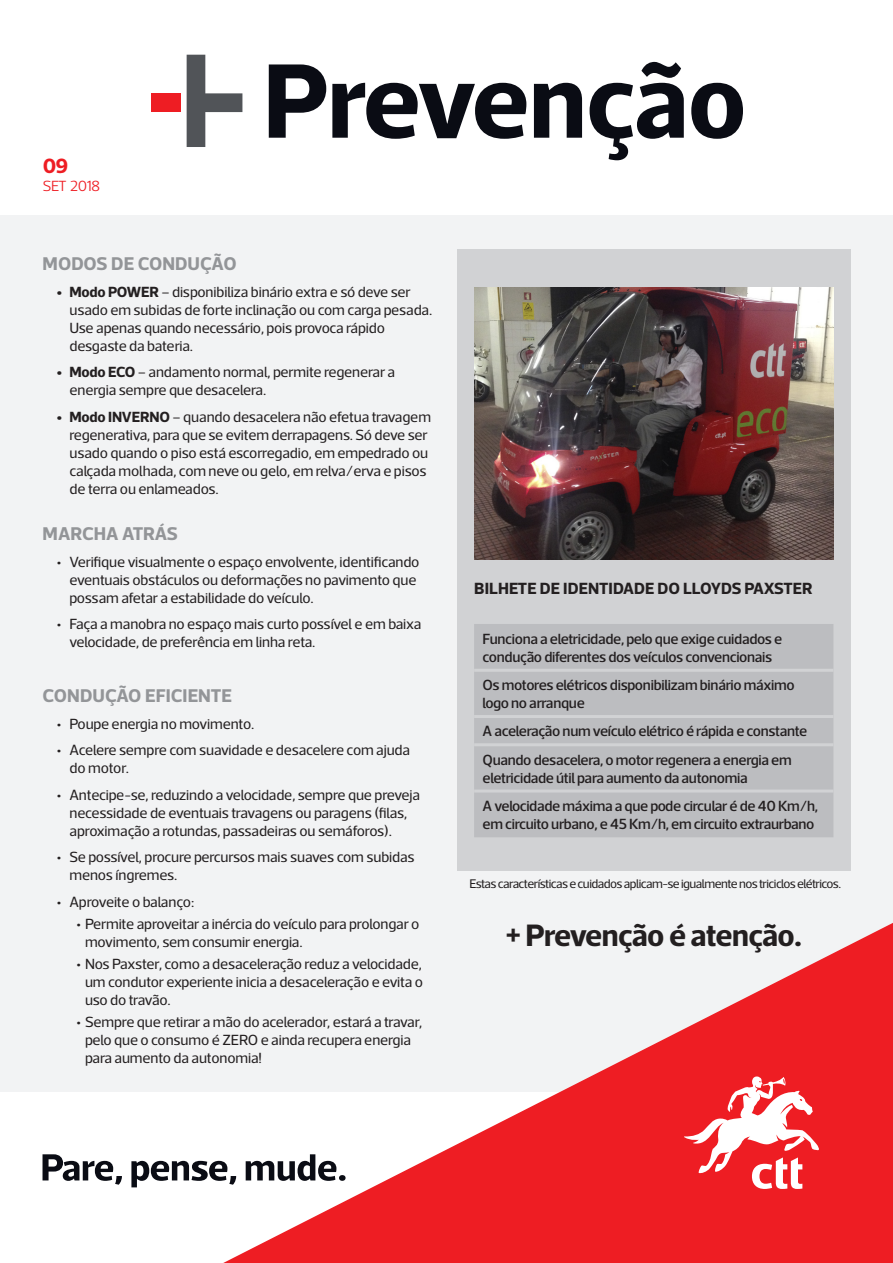
<style>
.page{position:relative;width:893px;height:1263px;background:#fff}
.page>*{position:absolute;margin:0;border:0;box-sizing:border-box;transform-origin:0 0}
.texto{font:700 31.5px "Acto CTT";letter-spacing:-.02em;color:#231f20}
.titulo{font:700 21px "Acto CTT";color:#ee1d23}
.SUB_TITULOS{font:700 18.75px "Acto CTT";color:#939598}
.SUB_TITULOS-2{font:700 16.5px "Acto CTT";letter-spacing:.005em;color:#231f20}
.t1{font:15px/18px "Acto CTT";letter-spacing:-.01em;color:#231f20}
.texto-2{font:500 15px/18px "Acto CTT";letter-spacing:-.02em;color:#231f20}
.titulo-2{font:300 15px "Acto CTT";letter-spacing:-.03em;color:#ee1d23}
.bullets{font:12.75px "Acto CTT";letter-spacing:-.04em;color:#231f20}
.s1{font-weight:700}
</style>
<div class="page">
<div style="left:0;top:215px;width:893px;height:1048px;background:#f2f3f4"></div>
<div style="left:457px;top:249px;width:393px;height:622px;background:#d1d2d4"></div>
<div style="left:474px;top:624px;width:359px;height:213px;background:#bcbdc0"></div>
<hr style="left:474px;top:669px;width:359px;height:3px;background:#d1d2d4">
<hr style="left:474px;top:715px;width:359px;height:3px;background:#d1d2d4">
<hr style="left:474px;top:743px;width:359px;height:3px;background:#d1d2d4">
<hr style="left:474px;top:789px;width:359px;height:3px;background:#d1d2d4">
<img style="left:474px;top:287px;width:359px;height:272px">
<div style="left:0;top:1093px;width:893px;height:170px;background:#fff"></div>
<svg style="left:223px;top:923px;width:670px;height:340px"></svg>
<svg style="left:684px;top:1075px;width:137px;height:114px"></svg>
<svg style="left:269px;top:64px;width:57px;height:74px"></svg>
<svg style="left:332px;top:83px;width:194px;height:56px"></svg>
<svg style="left:534px;top:83px;width:48px;height:55px"></svg>
<svg style="left:590px;top:62px;width:94px;height:98px"></svg>
<svg style="left:691px;top:83px;width:52px;height:56px"></svg>
<svg style="left:187px;top:55px;width:55px;height:92px"></svg>
<div style="left:151px;top:93px;width:30px;height:19px;background:#ee1d23"></div>
<svg style="left:43px;top:1154px;width:79px;height:31px"></svg>
<svg style="left:131px;top:1161px;width:105px;height:26px"></svg>
<svg style="left:246px;top:1154px;width:90px;height:27px"></svg>
<div style="left:339px;top:1175px;width:7px;height:6px;background:#0a0c14;border-radius:50%"></div>
<p class="titulo" style="left:43px;top:153px;width:27px">09</p>
<p class="titulo-2" style="left:43px;top:178px;width:59px">SET 2018</p>
<p class="SUB_TITULOS" style="left:43px;top:252px;width:196px">MODOS DE CONDUÇÃO</p>
<p class="t1" style="left:70px;top:282px;width:364px;text-indent:-13px"><span class="s1">• Modo POWER</span> – disponibiliza binário extra e só deve ser usado em subidas de forte inclinação ou com carga pesada.<br>Use apenas quando necessário, pois provoca rápido desgaste da bateria.</p>
<p class="t1" style="left:70px;top:363px;width:327px;text-indent:-13px"><span class="s1">• Modo ECO</span> – andamento normal, permite regenerar a energia sempre que desacelera.</p>
<p class="t1" style="left:70px;top:407px;width:363px;text-indent:-13px"><span class="s1">• Modo INVERNO</span> – quando desacelera não efetua travagem regenerativa, para que se evitem derrapagens. Só deve ser usado quando o piso está escorregadio, em empedrado ou calçada molhada, com neve ou gelo, em relva/erva e pisos de terra ou enlameados.</p>
<p class="SUB_TITULOS" style="left:43px;top:522px;width:137px">MARCHA ATRÁS</p>
<p class="t1" style="left:70px;top:552px;width:352px;text-indent:-13px">• Verifique visualmente o espaço envolvente, identificando eventuais obstáculos ou deformações no pavimento que possam afetar a estabilidade do veículo.</p>
<p class="t1" style="left:70px;top:615px;width:353px;text-indent:-13px">• Faça a manobra no espaço mais curto possível e em baixa velocidade, de preferência em linha reta.</p>
<p class="SUB_TITULOS" style="left:43px;top:684px;width:191px">CONDUÇÃO EFICIENTE</p>
<p class="t1" style="left:57px;top:714px;width:199px">• Poupe energia no movimento.</p>
<p class="t1" style="left:70px;top:741px;width:342px;text-indent:-13px">• Acelere sempre com suavidade e desacelere com ajuda do motor.</p>
<p class="t1" style="left:70px;top:785px;width:352px;text-indent:-13px">• Antecipe-se, reduzindo a velocidade, sempre que preveja necessidade de eventuais travagens ou paragens (filas, aproximação a rotundas, passadeiras ou semáforos).</p>
<p class="t1" style="left:70px;top:848px;width:347px;text-indent:-13px">• Se possível, procure percursos mais suaves com subidas menos íngremes.</p>
<p class="t1" style="left:57px;top:892px;width:139px">• Aproveite o balanço:</p>
<p class="t1" style="left:85px;top:914px;width:336px;text-indent:-9px">• Permite aproveitar a inércia do veículo para prolongar o movimento, sem consumir energia.</p>
<p class="t1" style="left:85px;top:955px;width:339px;text-align:justify;text-indent:-9px">• Nos Paxster, como a desaceleração reduz a velocidade, um condutor experiente inicia a desaceleração e evita o uso do travão.</p>
<p class="t1" style="left:85px;top:1013px;width:339px;text-indent:-9px">• Sempre que retirar a mão do acelerador, estará a travar, pelo que o consumo é ZERO e ainda recupera energia para aumento da autonomia!</p>
<p class="SUB_TITULOS-2" style="left:474px;top:578px;width:340px">BILHETE DE IDENTIDADE DO LLOYDS PAXSTER</p>
<p class="texto-2" style="left:483px;top:629px;width:301px">Funciona a eletricidade, pelo que exige cuidados e condução diferentes dos veículos convencionais</p>
<p class="texto-2" style="left:483px;top:675px;width:314px">Os motores elétricos disponibilizam binário máximo logo no arranque</p>
<p class="texto-2" style="left:483px;top:722px;width:326px">A aceleração num veículo elétrico é rápida e constante</p>
<p class="texto-2" style="left:483px;top:750px;width:311px">Quando desacelera, o motor regenera a energia em eletricidade útil para aumento da autonomia</p>
<p class="texto-2" style="left:483px;top:796px;width:337px">A velocidade máxima a que pode circular é de 40 Km/h, em circuito urbano, e 45 Km/h, em circuito extraurbano</p>
<p class="bullets" style="left:470px;top:876px;width:373px">Estas características e cuidados aplicam-se igualmente nos triciclos elétricos.</p>
<p class="texto" style="left:505px;top:916px;width:298px">+ Prevenção é atenção.</p>
</div>
